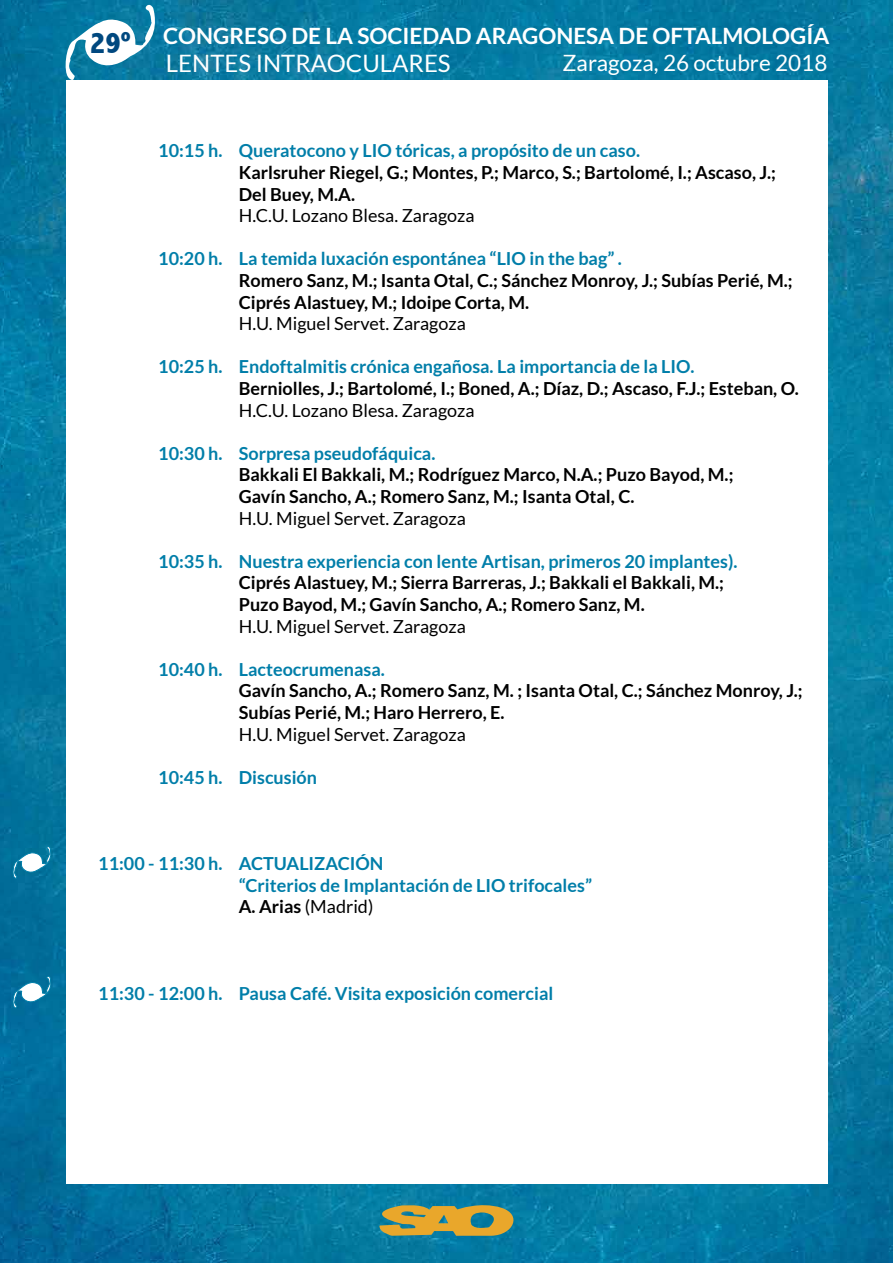
<style>
.page{position:relative;width:893px;height:1263px;background:#fff}
.page>*{position:absolute;margin:0;border:0;box-sizing:border-box;transform-origin:0 0}
.t1{font:800 condensed 30.6px "Abadi";color:#00487f}
.t2{font:24px "Lato";color:#fff}
.t3{font:700 22.5px "Lato";color:#fff}
.t4{font:22.5px "Lato";color:#fff}
.t5{font:700 18px/21.6px "Lato";color:#000}
.t6{font:700 18px/21.6px "Lato";color:#007ea9}
.t7{font:18px "Lato";color:#000}
.s1{color:#000}
.s2{font-weight:400;color:#000}
</style>
<div class="page">
<img style="left:0;top:0;width:893px;height:1263px">
<div style="left:66px;top:80px;width:761px;height:1103px;background:#fff"></div>
<svg style="left:63px;top:3px;width:97px;height:81px"></svg>
<svg style="left:379px;top:1205px;width:134px;height:31px;background:#aa9b4c"></svg>
<svg style="left:11px;top:845px;width:42px;height:35px"></svg>
<svg style="left:11px;top:975px;width:42px;height:34px"></svg>
<h1 class="t1" style="left:90px;top:25px;width:43px">29º</h1>
<p class="t3" style="left:163px;top:23px;width:668px">CONGRESO DE LA SOCIEDAD ARAGONESA DE OFTALMOLOGÍA</p>
<h2 class="t2" style="left:166px;top:50px;width:286px">LENTES INTRAOCULARES</h2>
<p class="t4" style="left:563px;top:51px;width:266px">Zaragoza, 26 octubre 2018</p>
<p class="t6" style="left:158px;top:140px;width:66px">10:15 h.</p>
<p class="t6" style="left:158px;top:248px;width:66px">10:20 h.</p>
<p class="t6" style="left:158px;top:356px;width:66px">10:25 h.</p>
<p class="t6" style="left:158px;top:442px;width:66px">10:30 h.</p>
<p class="t6" style="left:158px;top:550px;width:66px">10:35 h.</p>
<p class="t6" style="left:158px;top:658px;width:66px">10:40 h.</p>
<p class="t6" style="left:158px;top:766px;width:66px">10:45 h.</p>
<p class="t6" style="left:239px;top:140px;width:403px">Queratocono y LIO tóricas, a propósito de un caso.</p>
<p class="t5" style="left:239px;top:161px;width:539px">Karlsruher Riegel, G.; Montes, P.; Marco, S.; Bartolomé, I.; Ascaso, J.;<br>Del Buey, M.A.</p>
<p class="t7" style="left:239px;top:206px;width:237px">H.C.U. Lozano Blesa. Zaragoza</p>
<p class="t6" style="left:239px;top:248px;width:385px">La temida luxación espontánea “LIO in the bag” .</p>
<p class="t5" style="left:239px;top:269px;width:555px">Romero Sanz, M.; Isanta Otal, C.; Sánchez Monroy, J.; Subías Perié, M.;<br>Ciprés Alastuey, M.; Idoipe Corta, M.</p>
<p class="t7" style="left:239px;top:314px;width:228px">H.U. Miguel Servet. Zaragoza</p>
<p class="t6" style="left:239px;top:356px;width:457px">Endoftalmitis crónica engañosa. La importancia de la LIO.</p>
<p class="t5" style="left:239px;top:377px;width:561px">Berniolles, J.; Bartolomé, I.; Boned, A.; Díaz, D.; Ascaso, F.J.; Esteban, O.</p>
<p class="t7" style="left:239px;top:400px;width:237px">H.C.U. Lozano Blesa. Zaragoza</p>
<p class="t6" style="left:239px;top:442px;width:198px">Sorpresa pseudofáquica.</p>
<p class="t5" style="left:239px;top:464px;width:496px">Bakkali El Bakkali, M.; Rodríguez Marco, N.A.; Puzo Bayod, M.;<br>Gavín Sancho, A.; Romero Sanz, M.; Isanta Otal, C.</p>
<p class="t7" style="left:239px;top:508px;width:228px">H.U. Miguel Servet. Zaragoza</p>
<p class="t6" style="left:239px;top:550px;width:500px">Nuestra experiencia con lente Artisan, primeros 20 implantes).</p>
<p class="t5" style="left:239px;top:572px;width:487px">Ciprés Alastuey, M.; Sierra Barreras, J.; Bakkali el Bakkali, M.;<br>Puzo Bayod, M.; Gavín Sancho, A.; Romero Sanz, M.</p>
<p class="t7" style="left:239px;top:616px;width:228px">H.U. Miguel Servet. Zaragoza</p>
<p class="t6" style="left:239px;top:658px;width:147px">Lacteocrumenasa.</p>
<p class="t5" style="left:239px;top:680px;width:565px">Gavín Sancho, A.; Romero Sanz, M. ; Isanta Otal, C.; Sánchez Monroy, J.;<br>Subías Perié, M.; Haro Herrero, E.</p>
<p class="t7" style="left:239px;top:724px;width:228px">H.U. Miguel Servet. Zaragoza</p>
<p class="t6" style="left:239px;top:766px;width:80px">Discusión</p>
<p class="t6" style="left:98px;top:853px;width:126px">11:00 - 11:30 h.</p>
<p class="t6" style="left:239px;top:853px;width:355px">ACTUALIZACIÓN<br>“Criterios de Implantación de LIO trifocales”<br><span class="s1">A. Arias</span> <span class="s2">(Madrid)</span></p>
<p class="t6" style="left:98px;top:982px;width:126px">11:30 - 12:00 h.</p>
<p class="t6" style="left:239px;top:982px;width:316px">Pausa Café. Visita exposición comercial</p>
</div>
